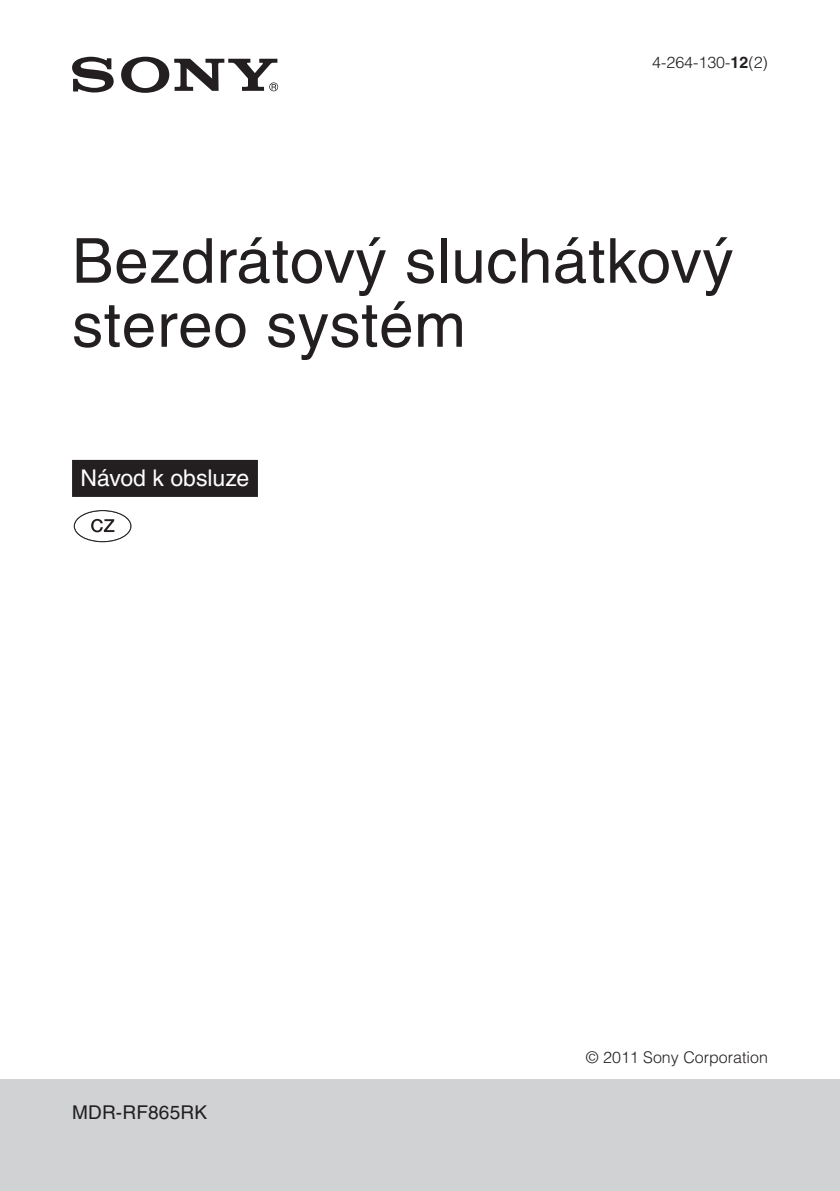
<style>
.page{position:relative;width:840px;height:1191px;background:#fff}
.page>*{position:absolute;margin:0;border:0;box-sizing:border-box;transform-origin:0 0}
.t1{font:62px/64px "Helvetica CE";letter-spacing:.01em;color:#231f20}
.t2{font:23px "Helvetica CE";color:#fff}
.t3{font:19px "Helvetica CE";letter-spacing:.01em;color:#231f20}
.t4{font:300 16px "Helvetica CE";color:#231f20}
.s1{font-weight:700}
</style>
<div class="page">
<div style="left:0;top:1079px;width:839px;height:112px;background:#d1d2d4"></div>
<svg style="left:72px;top:57px;width:42px;height:35px"></svg>
<svg style="left:121px;top:57px;width:157px;height:36px"></svg>
<div style="left:72px;top:460px;width:186px;height:37px;background:#231f20"></div>
<div style="left:74px;top:510px;width:57px;height:32px;border:1px solid #231f20;border-radius:50%"></div>
<svg style="left:91px;top:519px;width:23px;height:13px"></svg>
<p class="t4" style="left:651px;top:56px;width:117px">4-264-130-<span class="s1">12</span>(2)</p>
<h1 class="t1" style="left:72px;top:234px;width:662px">Bezdrátový sluchátkový stereo systém</h1>
<h2 class="t2" style="left:81px;top:468px;width:170px">Návod k obsluze</h2>
<p class="t3" style="left:72px;top:1104px;width:136px">MDR-RF865RK</p>
<p class="t4" style="left:585px;top:1051px;width:183px">© 2011 Sony Corporation</p>
</div>
